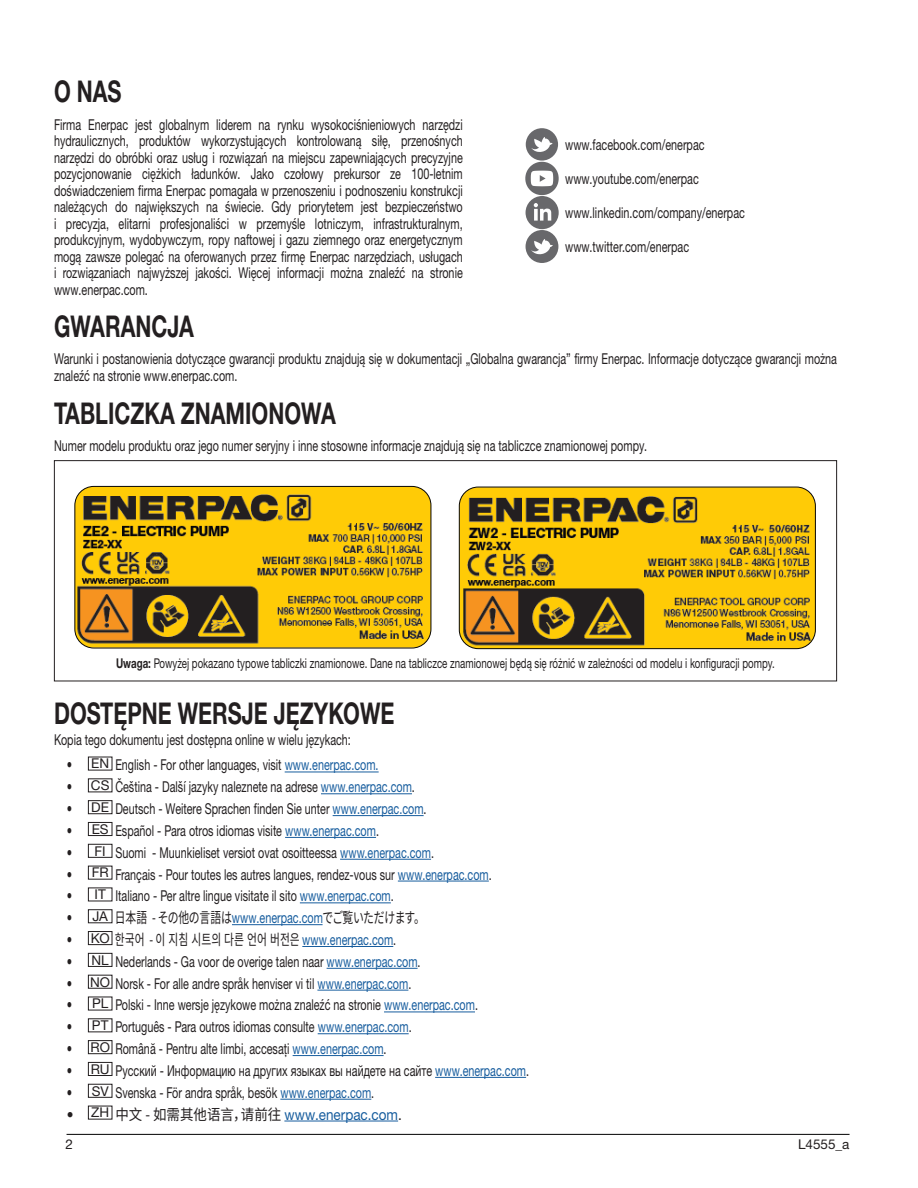
<style>
.page{position:relative;width:918px;height:1188px;background:#fff}
.page>*{position:absolute;margin:0;border:0;box-sizing:border-box;transform-origin:0 0}
.Section_Heading__NN{font:700 30px "Helvetica Neue LTW1 G";color:#231f20;scale:.72 1}
._3e_-_Body_Text{font:15px/16.5px "Helvetica Neue LTW1 G";color:#231f20;text-align:justify;scale:.72 1}
.t1{font:15px "Source Han Sans JP";letter-spacing:-.02em;color:#231f20;scale:.72 1}
.t2{font:15px "Source Han Sans KR";color:#231f20;scale:.72 1}
.t3{font:15px "Helvetica Neue LTW1 G";color:#175d9e;scale:.9 1}
._3e_-_Body_Text-2{font:15px "Helvetica Neue LTW1 G";color:#231f20;scale:.9 1}
._3e_-_Body_Text-3{font:13.5px "Helvetica Neue LTW1 G";color:#231f20;scale:.72 1}
.Heading_2_NN{font:13.5px "Helvetica Neue LTW1 G";color:#231f20}
._3e_-_Body_Text-4{font:13.5px "Helvetica Neue LTW1 G";color:#231f20}
.s1{font-weight:700}
.s2{color:#175d9e}
.s3{font-family:"Helvetica Neue LTW1 G";color:#175d9e}
.s4{font-family:"Helvetica Neue LTW1 G"}
.s5{font-family:"Source Han Sans CN";color:#231f20}
.s6{color:#231f20}
</style>
<div class="page">
<hr style="left:67px;top:1134px;width:783px;height:1px;background:#000">
<hr style="left:285px;top:772px;width:94px;height:1px;background:#175d9e">
<hr style="left:321px;top:793px;width:91px;height:1px;background:#175d9e">
<hr style="left:333px;top:815px;width:91px;height:1px;background:#175d9e">
<hr style="left:285px;top:837px;width:91px;height:1px;background:#175d9e">
<hr style="left:340px;top:859px;width:91px;height:1px;background:#175d9e">
<hr style="left:398px;top:881px;width:91px;height:1px;background:#175d9e">
<hr style="left:300px;top:902px;width:91px;height:1px;background:#175d9e">
<hr style="left:232px;top:924px;width:91px;height:1px;background:#175d9e">
<hr style="left:302px;top:946px;width:91px;height:1px;background:#175d9e">
<hr style="left:327px;top:968px;width:91px;height:1px;background:#175d9e">
<hr style="left:317px;top:990px;width:91px;height:1px;background:#175d9e">
<hr style="left:384px;top:1012px;width:91px;height:1px;background:#175d9e">
<hr style="left:318px;top:1033px;width:91px;height:1px;background:#175d9e">
<hr style="left:293px;top:1055px;width:91px;height:1px;background:#175d9e">
<hr style="left:435px;top:1077px;width:91px;height:1px;background:#175d9e">
<hr style="left:280px;top:1099px;width:91px;height:1px;background:#175d9e">
<hr style="left:284px;top:1121px;width:114px;height:1px;background:#175d9e">
<img style="left:459px;top:487px;width:356px;height:162px">
<div style="left:459px;top:487px;width:357px;height:162px;border:1px solid #070604;border-radius:19px"></div>
<div style="left:54px;top:460px;width:783px;height:221px;border:1px solid #231f20"></div>
<img style="left:75px;top:486px;width:356px;height:162px">
<div style="left:75px;top:486px;width:356px;height:162px;border:1px solid #070604;border-radius:19px"></div>
<div style="left:88px;top:800px;width:24px;height:14px;border:1px solid #231f20"></div>
<div style="left:88px;top:822px;width:24px;height:14px;border:1px solid #231f20"></div>
<div style="left:88px;top:844px;width:24px;height:14px;border:1px solid #231f20"></div>
<div style="left:88px;top:909px;width:24px;height:14px;border:1px solid #231f20"></div>
<div style="left:88px;top:931px;width:24px;height:14px;border:1px solid #231f20"></div>
<div style="left:88px;top:953px;width:24px;height:14px;border:1px solid #231f20"></div>
<div style="left:88px;top:975px;width:24px;height:14px;border:1px solid #231f20"></div>
<div style="left:88px;top:1040px;width:24px;height:14px;border:1px solid #231f20"></div>
<div style="left:88px;top:1062px;width:24px;height:14px;border:1px solid #231f20"></div>
<div style="left:88px;top:1084px;width:24px;height:14px;border:1px solid #231f20"></div>
<svg style="left:525px;top:128px;width:34px;height:135px"></svg>
<p class="Section_Heading__NN" style="left:54px;top:73px;width:95px">O NAS</p>
<p class="_3e_-_Body_Text" style="left:54px;top:116px;width:569px">Firma Enerpac jest globalnym liderem na rynku wysokociśnieniowych narzędzi hydraulicznych, produktów wykorzystujących kontrolowaną siłę, przenośnych narzędzi do obróbki oraz usług i rozwiązań na miejscu zapewniających precyzyjne pozycjonowanie ciężkich ładunków. Jako czołowy prekursor ze 100-letnim doświadczeniem firma Enerpac pomagała w przenoszeniu i podnoszeniu konstrukcji należących do największych na świecie. Gdy priorytetem jest bezpieczeństwo i precyzja, elitarni profesjonaliści w przemyśle lotniczym, infrastrukturalnym, produkcyjnym, wydobywczym, ropy naftowej i gazu ziemnego oraz energetycznym mogą zawsze polegać na oferowanych przez firmę Enerpac narzędziach, usługach i rozwiązaniach najwyższej jakości. Więcej informacji można znaleźć na stronie www.enerpac.com.</p>
<p class="Section_Heading__NN" style="left:54px;top:308px;width:196px">GWARANCJA</p>
<p class="_3e_-_Body_Text" style="left:54px;top:351px;width:1089px">Warunki i postanowienia dotyczące gwarancji produktu znajdują się w dokumentacji „Globalna gwarancja” firmy Enerpac. Informacje dotyczące gwarancji można znaleźć na stronie www.enerpac.com.</p>
<p class="Section_Heading__NN" style="left:54px;top:394px;width:393px">TABLICZKA ZNAMIONOWA</p>
<p class="_3e_-_Body_Text" style="left:54px;top:437px;width:825px">Numer modelu produktu oraz jego numer seryjny i inne stosowne informacje znajdują się na tabliczce znamionowej pompy.</p>
<p class="_3e_-_Body_Text" style="left:565px;top:136px;width:195px">www.facebook.com/enerpac</p>
<p class="_3e_-_Body_Text" style="left:565px;top:170px;width:187px">www.youtube.com/enerpac</p>
<p class="_3e_-_Body_Text" style="left:565px;top:204px;width:251px">www.linkedin.com/company/enerpac</p>
<p class="_3e_-_Body_Text" style="left:565px;top:238px;width:174px">www.twitter.com/enerpac</p>
<p class="_3e_-_Body_Text-3" style="left:116px;top:655px;width:917px"><span class="s1">Uwaga:</span> Powyżej pokazano typowe tabliczki znamionowe. Dane na tabliczce znamionowej będą się różnić w zależności od modelu i konfiguracji pompy.</p>
<p class="Section_Heading__NN" style="left:54px;top:695px;width:474px">DOSTĘPNE WERSJE JĘZYKOWE</p>
<p class="_3e_-_Body_Text" style="left:54px;top:732px;width:414px">Kopia tego dokumentu jest dostępna online w wielu językach:</p>
<p class="_3e_-_Body_Text" style="left:67px;top:757px;width:9px">•</p>
<p class="Heading_2_NN" style="left:91px;top:755px;width:19px">EN</p>
<p class="_3e_-_Body_Text" style="left:115px;top:757px;width:367px">English - For other languages, visit <span class="s2">www.enerpac.com.</span></p>
<p class="_3e_-_Body_Text" style="left:67px;top:779px;width:9px">•</p>
<p class="Heading_2_NN" style="left:91px;top:777px;width:20px">CS</p>
<p class="_3e_-_Body_Text" style="left:115px;top:779px;width:418px">Čeština - Další jazyky naleznete na adrese <span class="s2">www.enerpac.com</span>.</p>
<p class="_3e_-_Body_Text" style="left:67px;top:800px;width:9px">•</p>
<p class="Heading_2_NN" style="left:91px;top:799px;width:19px">DE</p>
<p class="_3e_-_Body_Text" style="left:115px;top:800px;width:434px">Deutsch - Weitere Sprachen finden Sie unter <span class="s2">www.enerpac.com</span>.</p>
<p class="_3e_-_Body_Text" style="left:67px;top:822px;width:9px">•</p>
<p class="Heading_2_NN" style="left:92px;top:821px;width:18px">ES</p>
<p class="_3e_-_Body_Text" style="left:115px;top:822px;width:368px">Español - Para otros idiomas visite <span class="s2">www.enerpac.com</span>.</p>
<p class="_3e_-_Body_Text" style="left:67px;top:844px;width:9px">•</p>
<p class="Heading_2_NN" style="left:95px;top:843px;width:13px">FI</p>
<p class="_3e_-_Body_Text" style="left:115px;top:844px;width:444px">Suomi - Muunkieliset versiot ovat osoitteessa <span class="s2">www.enerpac.com</span>.</p>
<p class="_3e_-_Body_Text" style="left:67px;top:866px;width:9px">•</p>
<p class="Heading_2_NN" style="left:92px;top:864px;width:18px">FR</p>
<p class="_3e_-_Body_Text" style="left:115px;top:866px;width:524px">Français - Pour toutes les autres langues, rendez-vous sur <span class="s2">www.enerpac.com</span>.</p>
<p class="_3e_-_Body_Text" style="left:67px;top:888px;width:9px">•</p>
<p class="Heading_2_NN" style="left:95px;top:886px;width:13px">IT</p>
<p class="_3e_-_Body_Text" style="left:115px;top:888px;width:388px">Italiano - Per altre lingue visitate il sito <span class="s2">www.enerpac.com</span>.</p>
<p class="_3e_-_Body_Text" style="left:67px;top:909px;width:9px">•</p>
<p class="Heading_2_NN" style="left:92px;top:908px;width:17px">JA</p>
<p class="t1" style="left:115px;top:909px;width:432px">日本語 - その他の言語は<span class="s3">www.enerpac.com</span>でご覧いただけます。</p>
<p class="_3e_-_Body_Text" style="left:67px;top:931px;width:9px">•</p>
<p class="Heading_2_NN" style="left:91px;top:930px;width:20px">KO</p>
<p class="t2" style="left:115px;top:931px;width:392px">한국어 - 이 지침 시트의 다른 언어 버전은 <span class="s3">www.enerpac.com</span><span class="s4">.</span></p>
<p class="_3e_-_Body_Text" style="left:67px;top:953px;width:9px">•</p>
<p class="Heading_2_NN" style="left:92px;top:952px;width:19px">NL</p>
<p class="_3e_-_Body_Text" style="left:115px;top:953px;width:425px">Nederlands - Ga voor de overige talen naar <span class="s2">www.enerpac.com</span>.</p>
<p class="_3e_-_Body_Text" style="left:67px;top:975px;width:9px">•</p>
<p class="Heading_2_NN" style="left:90px;top:973px;width:22px">NO</p>
<p class="_3e_-_Body_Text" style="left:115px;top:975px;width:413px">Norsk - For alle andre språk henviser vi til <span class="s2">www.enerpac.com</span>.</p>
<p class="_3e_-_Body_Text" style="left:67px;top:997px;width:9px">•</p>
<p class="Heading_2_NN" style="left:92px;top:995px;width:18px">PL</p>
<p class="_3e_-_Body_Text" style="left:115px;top:997px;width:505px">Polski - Inne wersje językowe można znaleźć na stronie <span class="s2">www.enerpac.com</span>.</p>
<p class="_3e_-_Body_Text" style="left:67px;top:1019px;width:9px">•</p>
<p class="Heading_2_NN" style="left:92px;top:1017px;width:18px">PT</p>
<p class="_3e_-_Body_Text" style="left:115px;top:1019px;width:413px">Português - Para outros idiomas consulte <span class="s2">www.enerpac.com</span>.</p>
<p class="_3e_-_Body_Text" style="left:67px;top:1040px;width:9px">•</p>
<p class="Heading_2_NN" style="left:90px;top:1039px;width:21px">RO</p>
<p class="_3e_-_Body_Text" style="left:115px;top:1040px;width:378px">Română - Pentru alte limbi, accesați <span class="s2">www.enerpac.com</span>.</p>
<p class="_3e_-_Body_Text" style="left:67px;top:1062px;width:9px">•</p>
<p class="Heading_2_NN" style="left:91px;top:1061px;width:20px">RU</p>
<p class="_3e_-_Body_Text" style="left:115px;top:1062px;width:576px">Pyccкий - Информацию на других языках вы найдете на сайте <span class="s2">www.enerpac.com</span>.</p>
<p class="_3e_-_Body_Text" style="left:67px;top:1084px;width:9px">•</p>
<p class="Heading_2_NN" style="left:92px;top:1082px;width:18px">SV</p>
<p class="_3e_-_Body_Text" style="left:115px;top:1084px;width:361px">Svenska - För andra språk, besök <span class="s2">www.enerpac.com</span>.</p>
<p class="_3e_-_Body_Text-2" style="left:67px;top:1105px;width:9px">•</p>
<p class="Heading_2_NN" style="left:91px;top:1104px;width:19px">ZH</p>
<p class="t3" style="left:115px;top:1105px;width:320px"><span class="s5">中文 - 如需其他语言，请前往</span> www.enerpac.com<span class="s6">.</span></p>
<p class="_3e_-_Body_Text-4" style="left:65px;top:1136px;width:9px">2</p>
<p class="_3e_-_Body_Text-4" style="left:798px;top:1136px;width:53px">L4555_a</p>
</div>
